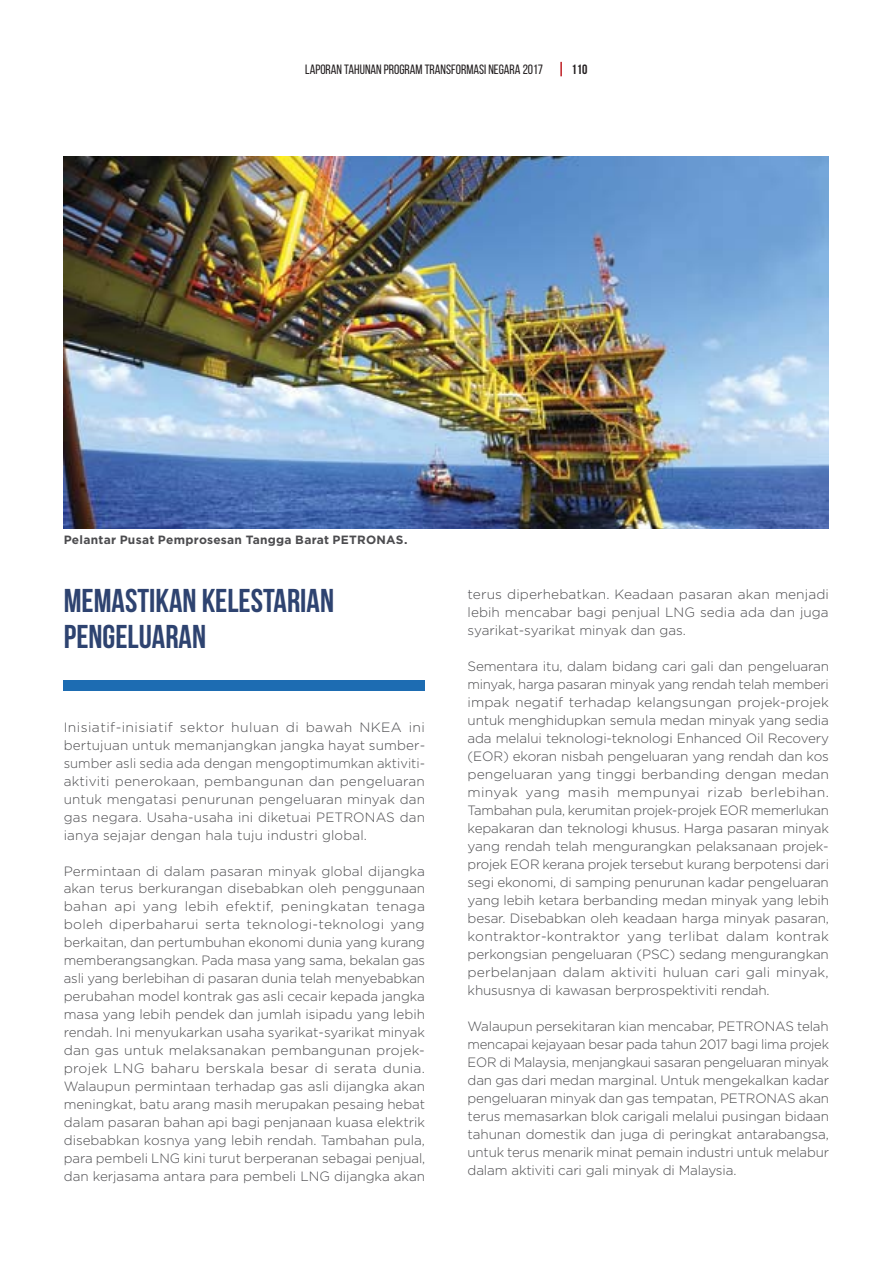
<style>
.page{position:relative;width:893px;height:1263px;background:#fff}
.page>*{position:absolute;margin:0;border:0;box-sizing:border-box;transform-origin:0 0}
.t1{font:700 33px/36px "Bebas Neue";color:#2e4370}
.t2{font:300 13.5px/18px "Gotham";color:#4c4c4f;text-align:justify}
.t3{font:13.5px "Bebas Neue";color:#231f20}
.t4{font:700 13.5px "Bebas Neue";color:#231f20}
.t5{font:700 12px "Gotham";letter-spacing:.02em;color:#4c4c4f}
</style>
<div class="page">
<svg style="left:560px;top:62px;width:2px;height:14px"></svg>
<div style="left:64px;top:680px;width:361px;height:10px;background:#1d6cb2"></div>
<img style="left:64px;top:156px;width:765px;height:372px">
<p class="t3" style="left:305px;top:62px;width:239px">LAPORAN TAHUNAN PROGRAM TRANSFORMASI NEGARA 2017</p>
<p class="t4" style="left:571px;top:62px;width:18px">110</p>
<p class="t5" style="left:64px;top:536px;width:345px">Pelantar Pusat Pemprosesan Tangga Barat PETRONAS.</p>
<h1 class="t1" style="left:64px;top:582px;width:272px">MEMASTIKAN KELESTARIAN<br>PENGELUARAN</h1>
<p class="t2" style="left:64px;top:719px;width:363px">Inisiatif-inisiatif sektor huluan di bawah NKEA ini bertujuan untuk memanjangkan jangka hayat sumber&shy;sumber asli sedia ada dengan mengoptimumkan aktiviti&shy;aktiviti penerokaan, pembangunan dan pengeluaran untuk mengatasi penurunan pengeluaran minyak dan gas negara. Usaha-usaha ini diketuai PETRONAS dan ianya sejajar dengan hala tuju industri global.</p>
<p class="t2" style="left:64px;top:863px;width:363px">Permintaan di dalam pasaran minyak global dijangka akan terus berkurangan disebabkan oleh penggunaan bahan api yang lebih efektif, peningkatan tenaga boleh diperbaharui serta teknologi-teknologi yang berkaitan, dan pertumbuhan ekonomi dunia yang kurang memberangsangkan. Pada masa yang sama, bekalan gas asli yang berlebihan di pasaran dunia telah menyebabkan perubahan model kontrak gas asli cecair kepada jangka masa yang lebih pendek dan jumlah isipadu yang lebih rendah. Ini menyukarkan usaha syarikat-syarikat minyak dan gas untuk melaksanakan pembangunan projek&shy;projek LNG baharu berskala besar di serata dunia.<br>Walaupun permintaan terhadap gas asli dijangka akan meningkat, batu arang masih merupakan pesaing hebat dalam pasaran bahan api bagi penjanaan kuasa elektrik disebabkan kosnya yang lebih rendah. Tambahan pula, para pembeli LNG kini turut berperanan sebagai penjual, dan kerjasama antara para pembeli LNG dijangka akan</p>
<p class="t2" style="left:468px;top:586px;width:363px">terus diperhebatkan. Keadaan pasaran akan menjadi lebih mencabar bagi penjual LNG sedia ada dan juga syarikat-syarikat minyak dan gas.</p>
<p class="t2" style="left:468px;top:658px;width:363px">Sementara itu, dalam bidang cari gali dan pengeluaran minyak, harga pasaran minyak yang rendah telah memberi impak negatif terhadap kelangsungan projek-projek untuk menghidupkan semula medan minyak yang sedia ada melalui teknologi-teknologi Enhanced Oil Recovery (EOR) ekoran nisbah pengeluaran yang rendah dan kos pengeluaran yang tinggi berbanding dengan medan minyak yang masih mempunyai rizab berlebihan.<br>Tambahan pula, kerumitan projek-projek EOR memerlukan kepakaran dan teknologi khusus. Harga pasaran minyak yang rendah telah mengurangkan pelaksanaan projek&shy;projek EOR kerana projek tersebut kurang berpotensi dari segi ekonomi, di samping penurunan kadar pengeluaran yang lebih ketara berbanding medan minyak yang lebih besar. Disebabkan oleh keadaan harga minyak pasaran, kontraktor-kontraktor yang terlibat dalam kontrak perkongsian pengeluaran (PSC) sedang mengurangkan perbelanjaan dalam aktiviti huluan cari gali minyak, khususnya di kawasan berprospektiviti rendah.</p>
<p class="t2" style="left:468px;top:1018px;width:363px">Walaupun persekitaran kian mencabar, PETRONAS telah mencapai kejayaan besar pada tahun 2017 bagi lima projek EOR di Malaysia, menjangkaui sasaran pengeluaran minyak dan gas dari medan marginal. Untuk mengekalkan kadar pengeluaran minyak dan gas tempatan, PETRONAS akan terus memasarkan blok carigali melalui pusingan bidaan tahunan domestik dan juga di peringkat antarabangsa, untuk terus menarik minat pemain industri untuk melabur dalam aktiviti cari gali minyak di Malaysia.</p>
</div>
